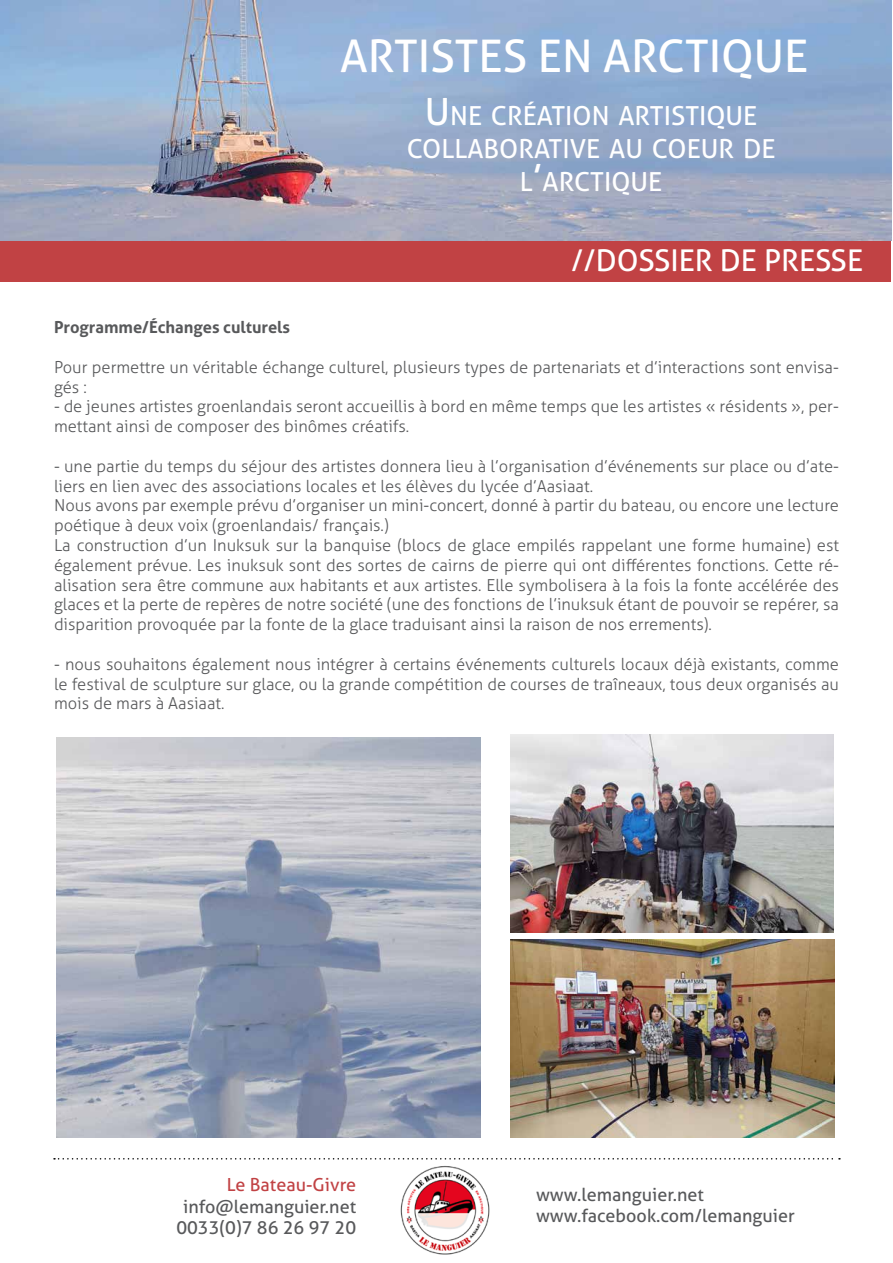
<style>
.page{position:relative;width:893px;height:1263px;background:#fff}
.page>*{position:absolute;margin:0;border:0;box-sizing:border-box;transform-origin:0 0}
.t1{font:45px "Aller";color:#fff}
.t2{font:30px "Aller";color:#fff}
.t3{font:26.25px/33px "Aller";color:#fff;text-align:center}
.t4{font:18px/21.6px "Aller";color:#58595b;text-align:center}
.t5{font:18px "Aller";color:#c14244}
.t6{font:300 16.5px/19.8px "Aller";color:#58595b}
.t7{font:700 16.5px "Aller";color:#58595b}
.s1{font-size:37.5px}
</style>
<div class="page">
<img style="left:511px;top:939px;width:323px;height:198px">
<img style="left:510px;top:735px;width:324px;height:197px">
<img style="left:57px;top:738px;width:424px;height:399px">
<div style="left:1px;top:240px;width:890px;height:41px;background:#c14244"></div>
<img style="left:0;top:1px;width:892px;height:240px">
<svg style="left:54px;top:1158px;width:786px;height:1px"></svg>
<img style="left:400px;top:1166px;width:90px;height:89px">
<h1 class="t1" style="left:340px;top:29px;width:470px">Artistes en Arctique</h1>
<h3 class="t3" style="left:407px;top:99px;width:370px"><span class="s1">U</span>NE CRÉATION ARTISTIQU E<br>COLLABORATIVE AU COEU R DE<br>L<span class="s1">’</span>ARCTIQU E</h3>
<h2 class="t2" style="left:571px;top:242px;width:293px">//dossier de presse</h2>
<p class="t7" style="left:54px;top:317px;width:238px">Programme/Échanges culturels</p>
<p class="t6" style="left:54px;top:357px;width:786px">Pour permettre un véritable échange culturel, plusieurs types de partenariats et d’interactions sont envisa&shy;gés :</p>
<p class="t6" style="left:54px;top:397px;width:786px">- de jeunes artistes groenlandais seront accueillis à bord en même temps que les artistes « résidents », per&shy;mettant ainsi de composer des binômes créatifs.</p>
<p class="t6" style="left:54px;top:456px;width:787px">- une partie du temps du séjour des artistes donnera lieu à l’organisation d’événements sur place ou d’ate&shy;liers en lien avec des associations locales et les élèves du lycée d’Aasiaat.<br>Nous avons par exemple prévu d’organiser un mini-concert, donné à partir du bateau, ou encore une lecture poétique à deux voix (groenlandais/ français.)<br>La construction d’un Inuksuk sur la banquise (blocs de glace empilés rappelant une forme humaine) est également prévue. Les inuksuk sont des sortes de cairns de pierre qui ont différentes fonctions. Cette ré&shy;alisation sera être commune aux habitants et aux artistes. Elle symbolisera à la fois la fonte accélérée des glaces et la perte de repères de notre société (une des fonctions de l’inuksuk étant de pouvoir se repérer, sa disparition provoquée par la fonte de la glace traduisant ainsi la raison de nos errements).</p>
<p class="t6" style="left:54px;top:654px;width:786px;text-align:justify">- nous souhaitons également nous intégrer à certains événements culturels locaux déjà existants, comme le festival de sculpture sur glace, ou la grande compétition de courses de traîneaux, tous deux organisés au mois de mars à Aasiaat.</p>
<p class="t5" style="left:227px;top:1174px;width:131px">Le Bateau-Givre</p>
<p class="t4" style="left:176px;top:1195px;width:181px">info@lemanguier.net<br>0033(0)7 86 26 97 20</p>
<p class="t4" style="left:536px;top:1183px;width:260px;text-align:left">www.lemanguier.net www.facebook.com/lemanguier</p>
</div>
